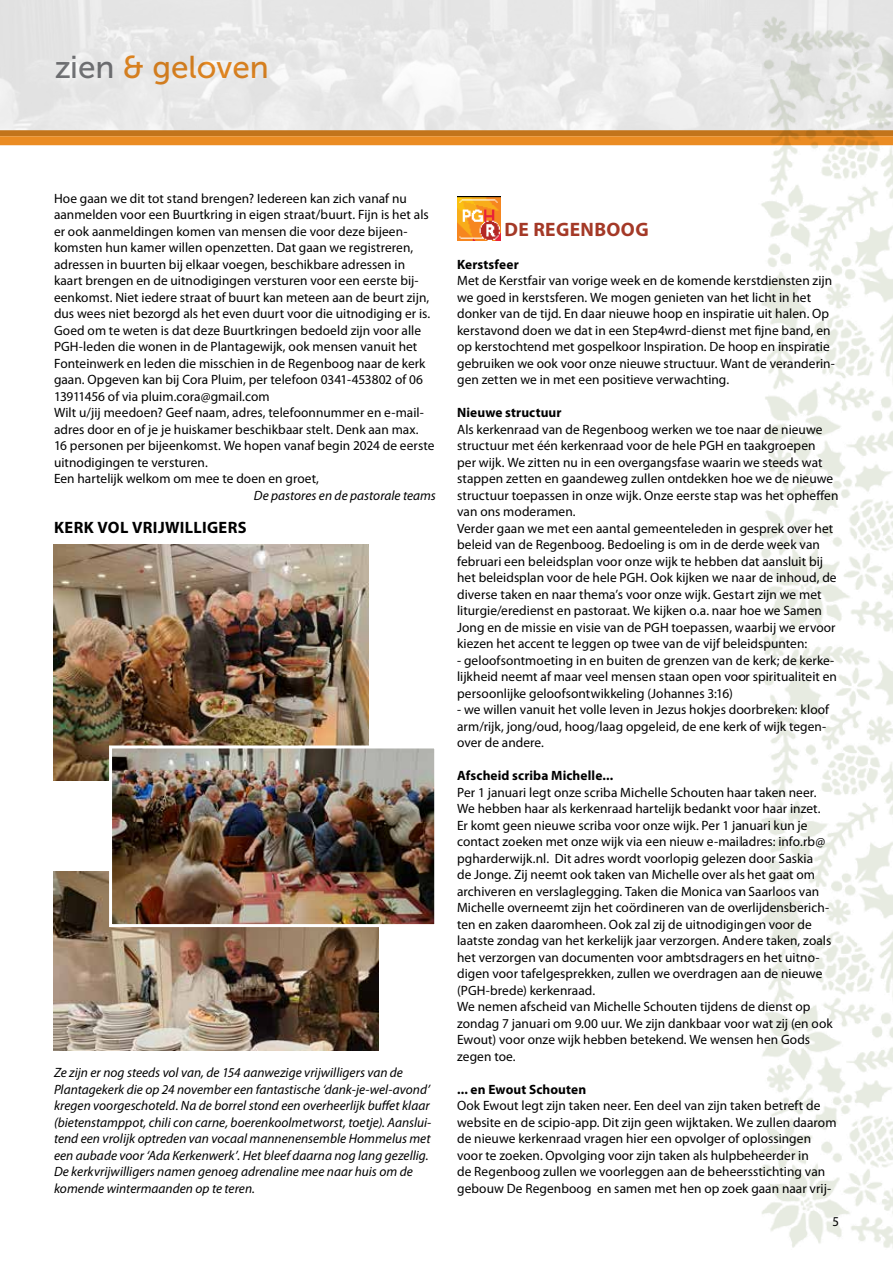
<style>
.page{position:relative;width:893px;height:1263px;background:#fff}
.page>*{position:absolute;margin:0;border:0;box-sizing:border-box;transform-origin:0 0}
.t1{font:31.5px "Museo Sans 500";color:#eb8c23}
.t2{font:700 19.5px "Myriad Pro";letter-spacing:.02em;color:#a43927}
.t3{font:700 16.5px "Myriad Pro";letter-spacing:.025em;color:#000}
.t4{font:13.5px/16.5px "Myriad Pro";letter-spacing:.005em;color:#000}
.t5{font:italic 13.5px/16.5px "Myriad Pro";letter-spacing:.005em;color:#000}
.t6{font:700 13.5px "Myriad Pro";letter-spacing:.01em;color:#000}
.t7{font:13.5px "Myriad Pro";letter-spacing:.005em;color:#000;scale:.95 1}
.s1{color:#77787b}
</style>
<div class="page">
<div style="left:0;top:130px;width:893px;height:6px;background:#c2741b"></div>
<div style="left:0;top:136px;width:893px;height:9px;background:#eb8c23"></div>
<img style="left:457px;top:197px;width:43px;height:43px">
<img style="left:54px;top:545px;width:315px;height:236px">
<img style="left:54px;top:871px;width:325px;height:179px">
<img style="left:113px;top:749px;width:320px;height:174px">
<div style="left:109px;top:745px;width:328px;height:182px;border:3px solid #fff"></div>
<img style="left:741px;top:0;width:152px;height:1248px">
<h1 class="t1" style="left:54px;top:50px;width:216px"><span class="s1">zien</span> &amp; geloven</h1>
<p class="t4" style="left:54px;top:190px;width:382px">Hoe gaan we dit tot stand brengen? Iedereen kan zich vanaf nu aanmelden voor een Buurtkring in eigen straat/buurt. Fijn is het als er ook aanmeldingen komen van mensen die voor deze bijeen&shy;komsten hun kamer willen openzetten. Dat gaan we registreren, adressen in buurten bij elkaar voegen, beschikbare adressen in kaart brengen en de uitnodigingen versturen voor een eerste bij&shy;eenkomst. Niet iedere straat of buurt kan meteen aan de beurt zijn, dus wees niet bezorgd als het even duurt voor die uitnodiging er is.<br>Goed om te weten is dat deze Buurtkringen bedoeld zijn voor alle PGH-leden die wonen in de Plantagewijk, ook mensen vanuit het Fonteinwerk en leden die misschien in de Regenboog naar de kerk gaan. Opgeven kan bij Cora Pluim, per telefoon 0341-453802 of 06<br>13911456 of via pluim.cora@gmail.com<br>Wilt u/jij meedoen? Geef naam, adres, telefoonnummer en e-mail&shy;adres door en of je je huiskamer beschikbaar stelt. Denk aan max.<br>16 personen per bijeenkomst. We hopen vanaf begin 2024 de eerste uitnodigingen te versturen.<br>Een hartelijk welkom om mee te doen en groet,</p>
<p class="t5" style="left:254px;top:486px;width:183px">De pastores en de pastorale teams</p>
<p class="t3" style="left:54px;top:516px;width:194px">Kerk vol vrijwilligers</p>
<p class="t5" style="left:54px;top:1064px;width:379px">Ze zijn er nog steeds vol van, de 154 aanwezige vrijwilligers van de Plantagekerk die op 24 november een fantastische ‘dank-je-wel-avond’ kregen voorgeschoteld. Na de borrel stond een overheerlijk buffet klaar (bietenstamppot, chili con carne, boerenkoolmetworst, toetje). Aanslui&shy;tend een vrolijk optreden van vocaal mannenensemble Hommelus met een aubade voor ‘Ada Kerkenwerk’. Het bleef daarna nog lang gezellig.<br>De kerkvrijwilligers namen genoeg adrenaline mee naar huis om de komende wintermaanden op te teren.</p>
<h2 class="t2" style="left:505px;top:216px;width:146px">de regenboog</h2>
<p class="t6" style="left:457px;top:255px;width:63px">Kerstsfeer</p>
<p class="t4" style="left:457px;top:272px;width:379px">Met de Kerstfair van vorige week en de komende kerstdiensten zijn we goed in kerstsferen. We mogen genieten van het licht in het donker van de tijd. En daar nieuwe hoop en inspiratie uit halen. Op kerstavond doen we dat in een Step4wrd-dienst met fijne band, en op kerstochtend met gospelkoor Inspiration. De hoop en inspiratie gebruiken we ook voor onze nieuwe structuur. Want de veranderin&shy;gen zetten we in met een positieve verwachting.</p>
<p class="t6" style="left:457px;top:404px;width:106px">Nieuwe structuur</p>
<p class="t4" style="left:457px;top:421px;width:383px">Als kerkenraad van de Regenboog werken we toe naar de nieuwe structuur met één kerkenraad voor de hele PGH en taakgroepen<br>per wijk. We zitten nu in een overgangsfase waarin we steeds wat stappen zetten en gaandeweg zullen ontdekken hoe we de nieuwe structuur toepassen in onze wijk. Onze eerste stap was het opheffen van ons moderamen.<br>Verder gaan we met een aantal gemeenteleden in gesprek over het beleid van de Regenboog. Bedoeling is om in de derde week van februari een beleidsplan voor onze wijk te hebben dat aansluit bij het beleidsplan voor de hele PGH. Ook kijken we naar de inhoud, de diverse taken en naar thema’s voor onze wijk. Gestart zijn we met liturgie/eredienst en pastoraat. We kijken o.a. naar hoe we Samen Jong en de missie en visie van de PGH toepassen, waarbij we ervoor kiezen het accent te leggen op twee van de vijf beleidspunten:</p>
<p class="t4" style="left:457px;top:651px;width:381px">- geloofsontmoeting in en buiten de grenzen van de kerk; de kerke&shy;lijkheid neemt af maar veel mensen staan open voor spiritualiteit en persoonlijke geloofsontwikkeling (Johannes 3:16)</p>
<p class="t4" style="left:457px;top:701px;width:373px">- we willen vanuit het volle leven in Jezus hokjes doorbreken: kloof arm/rijk, jong/oud, hoog/laag opgeleid, de ene kerk of wijk tegen&shy;over de andere.</p>
<p class="t6" style="left:457px;top:767px;width:158px">Afscheid scriba Michelle...</p>
<p class="t4" style="left:457px;top:784px;width:377px">Per 1 januari legt onze scriba Michelle Schouten haar taken neer.<br>We hebben haar als kerkenraad hartelijk bedankt voor haar inzet.<br>Er komt geen nieuwe scriba voor onze wijk. Per 1 januari kun je contact zoeken met onze wijk via een nieuw e-mailadres: info.rb@ pgharderwijk.nl. Dit adres wordt voorlopig gelezen door Saskia<br>de Jonge. Zij neemt ook taken van Michelle over als het gaat om archiveren en verslaglegging. Taken die Monica van Saarloos van Michelle overneemt zijn het coördineren van de overlijdensberich&shy;ten en zaken daaromheen. Ook zal zij de uitnodigingen voor de laatste zondag van het kerkelijk jaar verzorgen. Andere taken, zoals het verzorgen van documenten voor ambtsdragers en het uitno&shy;digen voor tafelgesprekken, zullen we overdragen aan de nieuwe (PGH-brede) kerkenraad.<br>We nemen afscheid van Michelle Schouten tijdens de dienst op zondag 7 januari om 9.00 uur. We zijn dankbaar voor wat zij (en ook Ewout) voor onze wijk hebben betekend. We wensen hen Gods zegen toe.</p>
<p class="t6" style="left:457px;top:1080px;width:131px">... en Ewout Schouten</p>
<p class="t4" style="left:457px;top:1097px;width:381px">Ook Ewout legt zijn taken neer. Een deel van zijn taken betreft de website en de scipio-app. Dit zijn geen wijktaken. We zullen daarom de nieuwe kerkenraad vragen hier een opvolger of oplossingen voor te zoeken. Opvolging voor zijn taken als hulpbeheerder in<br>de Regenboog zullen we voorleggen aan de beheersstichting van gebouw De Regenboog en samen met hen op zoek gaan naar vrij-</p>
<p class="t7" style="left:832px;top:1213px;width:8px">5</p>
</div>
